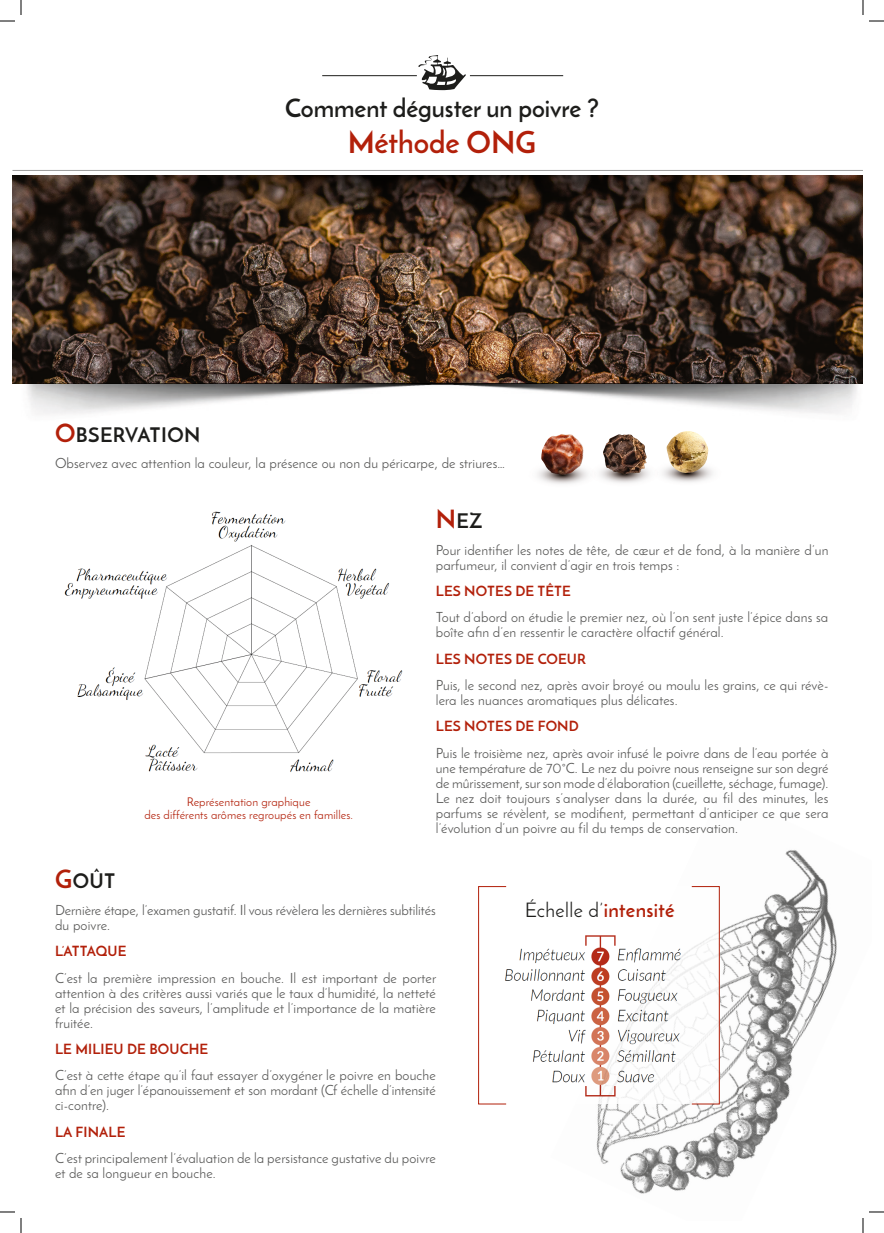
<style>
.page{position:relative;width:884px;height:1233px;background:#fff}
.page>*{position:absolute;margin:0;border:0;box-sizing:border-box;transform-origin:0 0}
.t1{font:700 30px "Josefin Sans";color:#b2200a}
.t2{font:700 25px "Josefin Sans";color:#1d1d1b}
.t3{font:700 20px "Josefin Sans";letter-spacing:.02em;color:#1d1d1b}
.t4{font:20px "Josefin Sans";letter-spacing:.02em;color:#1d1d1b}
.t5{font:14px/15px "Josefin Sans";letter-spacing:.01em;color:#575756}
.t6{font:700 14px "Josefin Sans";letter-spacing:.01em;color:#b2200a}
.t7{font:12px/13px "Josefin Sans";letter-spacing:.01em;color:#b2200a;text-align:center}
.s1{font-size:25px;color:#b2200a}
.s2{font-weight:700;color:#b2200a}
</style>
<div class="page">
<img style="left:668px;top:468px;width:45px;height:14px">
<img style="left:605px;top:468px;width:63px;height:15px">
<img style="left:537px;top:469px;width:68px;height:15px">
<img style="left:12px;top:175px;width:851px;height:209px">
<svg style="left:18px;top:175px;width:833px;height:68px;background:#433023"></svg>
<img style="left:26px;top:384px;width:832px;height:30px">
<hr style="left:12px;top:170px;width:851px;height:1px;background:#9d9d9d">
<svg style="left:418px;top:55px;width:48px;height:35px"></svg>
<hr style="left:470px;top:75px;width:93px;height:1px;background:#1d1d1b">
<hr style="left:322px;top:75px;width:95px;height:1px;background:#1d1d1b">
<img style="left:596px;top:850px;width:275px;height:363px">
<img style="left:64px;top:511px;width:339px;height:261px">
<div style="left:478px;top:886px;width:241px;height:218px;background:#fff"></div>
<img style="left:506px;top:935px;width:190px;height:165px">
<div style="left:478px;top:886px;width:28px;height:218px;border:1px solid #b2200a"></div>
<img style="left:667px;top:431px;width:42px;height:42px">
<img style="left:603px;top:434px;width:44px;height:40px">
<img style="left:541px;top:434px;width:43px;height:41px">
<svg style="left:0;top:1211px;width:15px;height:1px"></svg>
<svg style="left:869px;top:1211px;width:15px;height:1px"></svg>
<svg style="left:0;top:0;width:22px;height:22px"></svg>
<svg style="left:20px;top:1218px;width:2px;height:15px"></svg>
<svg style="left:862px;top:0;width:22px;height:22px"></svg>
<svg style="left:862px;top:1218px;width:2px;height:15px"></svg>
<h2 class="t2" style="left:285px;top:92px;width:315px">Comment déguster un poivre ?</h2>
<h1 class="t1" style="left:348px;top:123px;width:190px">Méthode ONG</h1>
<h3 class="t3" style="left:55px;top:422px;width:147px"><span class="s1">O</span>BSERVATION</h3>
<p class="t5" style="left:55px;top:456px;width:452px">Observez avec attention la couleur, la présence ou non du péricarpe, de striures…</p>
<p class="t7" style="left:144px;top:795px;width:210px">Représentation graphique<br>des différents arômes regroupés en familles.</p>
<h3 class="t3" style="left:436px;top:509px;width:48px"><span class="s1">N</span>EZ</h3>
<p class="t5" style="left:436px;top:542px;width:394px">Pour identifier les notes de tête, de cœur et de fond, à la manière d’un parfumeur, il convient d’agir en trois temps :</p>
<p class="t6" style="left:436px;top:582px;width:137px">LES NOTES DE TÊTE</p>
<p class="t5" style="left:436px;top:610px;width:394px">Tout d’abord on étudie le premier nez, où l’on sent juste l’épice dans sa boîte afin d’en ressentir le caractère olfactif général.</p>
<p class="t6" style="left:436px;top:650px;width:152px">LES NOTES DE COEUR</p>
<p class="t5" style="left:436px;top:677px;width:394px">Puis, le second nez, après avoir broyé ou moulu les grains, ce qui révè&shy;lera les nuances aromatiques plus délicates.</p>
<p class="t6" style="left:436px;top:717px;width:144px">LES NOTES DE FOND</p>
<p class="t5" style="left:436px;top:745px;width:394px;text-align:justify">Puis le troisième nez, après avoir infusé le poivre dans de l’eau portée à une température de 70°C. Le nez du poivre nous renseigne sur son degré de mûrissement, sur son mode d’élaboration (cueillette, séchage, fumage).<br>Le nez doit toujours s’analyser dans la durée, au fil des minutes, les parfums se révèlent, se modifient, permettant d’anticiper ce que sera l’évolution d’un poivre au fil du temps de conservation.</p>
<h3 class="t3" style="left:55px;top:869px;width:62px"><span class="s1">G</span>OÛT</h3>
<p class="t5" style="left:55px;top:902px;width:382px">Dernière étape, l’examen gustatif. Il vous révèlera les dernières subtilités du poivre.</p>
<p class="t6" style="left:55px;top:942px;width:73px">L’ATTAQUE</p>
<p class="t5" style="left:55px;top:970px;width:383px;text-align:justify">C’est la première impression en bouche. Il est important de porter attention à des critères aussi variés que le taux d’humidité, la netteté et la précision des saveurs, l’amplitude et l’importance de la matière fruitée.</p>
<p class="t6" style="left:55px;top:1040px;width:155px">LE MILIEU DE BOUCHE</p>
<p class="t5" style="left:55px;top:1067px;width:382px;text-align:justify">C’est à cette étape qu’il faut essayer d’oxygéner le poivre en bouche afin d’en juger l’épanouissement et son mordant (Cf échelle d’intensité ci-contre).</p>
<p class="t6" style="left:55px;top:1122px;width:72px">LA FINALE</p>
<p class="t5" style="left:55px;top:1150px;width:382px">C’est principalement l’évaluation de la persistance gustative du poivre et de sa longueur en bouche.</p>
<h3 class="t4" style="left:525px;top:897px;width:151px">Échelle d’<span class="s2">intensité</span></h3>
</div>
